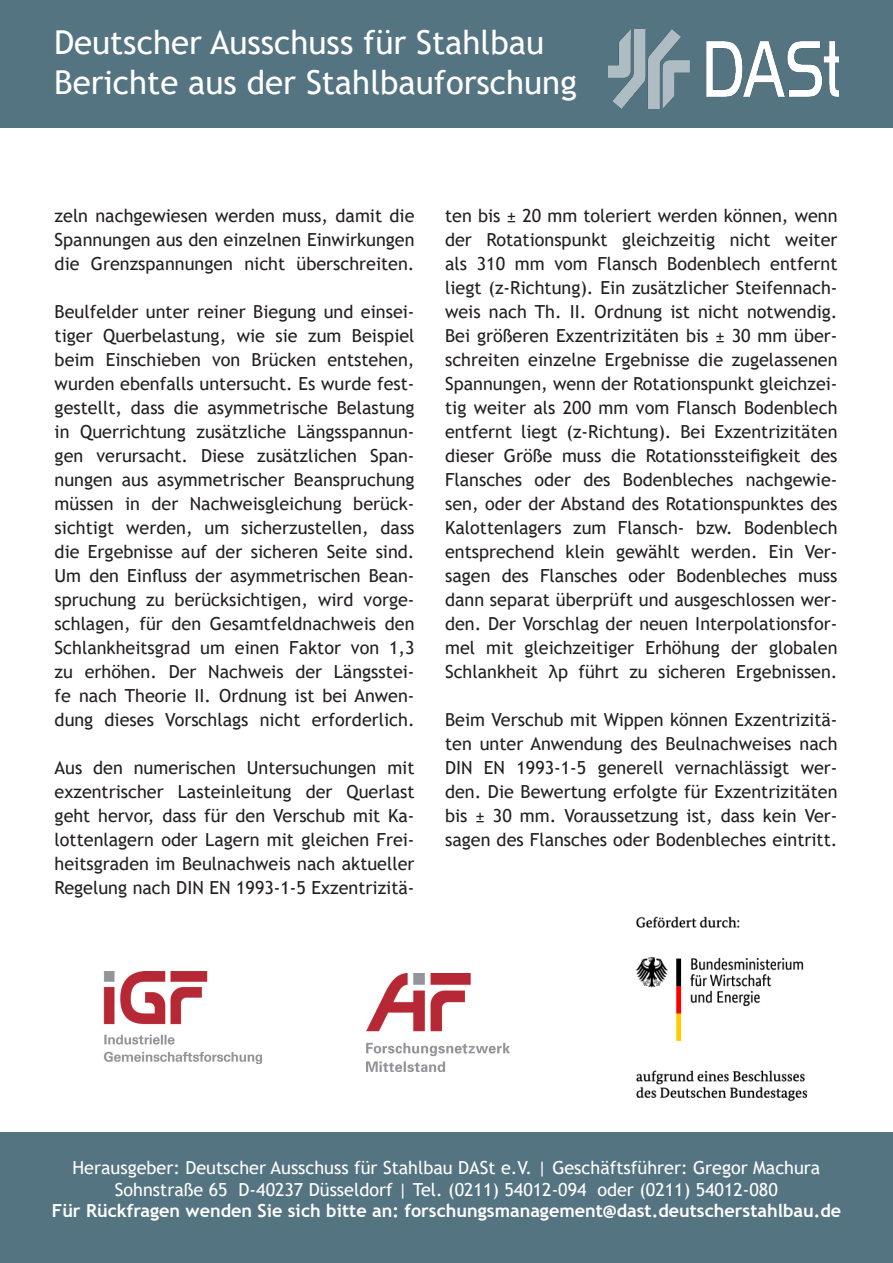
<style>
.page{position:relative;width:893px;height:1263px;background:#fff}
.page>*{position:absolute;margin:0;border:0;box-sizing:border-box;transform-origin:0 0}
.t1{font:33px/39.6px "Trebuchet MS";color:#fff}
.t2{font:18px/24px "Trebuchet MS";color:#231f20;text-align:justify}
.t3{font:18px/21.6px "Trebuchet MS";color:#fff;text-align:center}
.t4{font:700 18px "Trebuchet MS";color:#fff}
</style>
<div class="page">
<div style="left:0;top:0;width:893px;height:128px;background:#557482"></div>
<div style="left:0;top:1132px;width:893px;height:131px;background:#557482"></div>
<img style="left:608px;top:30px;width:231px;height:78px">
<img style="left:635px;top:916px;width:173px;height:186px">
<img style="left:366px;top:974px;width:144px;height:97px">
<img style="left:103px;top:971px;width:158px;height:92px">
<h1 class="t1" style="left:54px;top:22px;width:524px">Deutscher Ausschuss für Stahlbau<br>Berichte aus der Stahlbauforschung</h1>
<p class="t2" style="left:55px;top:203px;width:361px">zeln nachgewiesen werden muss, damit die Spannungen aus den einzelnen Einwirkungen die Grenzspannungen nicht überschreiten.</p>
<p class="t2" style="left:55px;top:299px;width:361px">Beulfelder unter reiner Biegung und einsei&shy;tiger Querbelastung, wie sie zum Beispiel beim Einschieben von Brücken entstehen, wurden ebenfalls untersucht. Es wurde fest&shy;gestellt, dass die asymmetrische Belastung in Querrichtung zusätzliche Längsspannun&shy;gen verursacht. Diese zusätzlichen Span&shy;nungen aus asymmetrischer Beanspruchung müssen in der Nachweisgleichung berück&shy;sichtigt werden, um sicherzustellen, dass die Ergebnisse auf der sicheren Seite sind.<br>Um den Einfluss der asymmetrischen Bean&shy;spruchung zu berücksichtigen, wird vorge&shy;schlagen, für den Gesamtfeldnachweis den Schlankheitsgrad um einen Faktor von 1,3 zu erhöhen. Der Nachweis der Längsstei&shy;fe nach Theorie II. Ordnung ist bei Anwen&shy;dung dieses Vorschlags nicht erforderlich.</p>
<p class="t2" style="left:55px;top:755px;width:361px">Aus den numerischen Untersuchungen mit exzentrischer Lasteinleitung der Querlast geht hervor, dass für den Verschub mit Ka&shy;lottenlagern oder Lagern mit gleichen Frei&shy;heitsgraden im Beulnachweis nach aktueller Regelung nach DIN EN 1993-1-5 Exzentrizitä-</p>
<p class="t2" style="left:445px;top:203px;width:394px">ten bis ± 20 mm toleriert werden können, wenn der Rotationspunkt gleichzeitig nicht weiter als 310 mm vom Flansch Bodenblech entfernt liegt (z-Richtung). Ein zusätzlicher Steifennach&shy;weis nach Th. II. Ordnung ist nicht notwendig.<br>Bei größeren Exzentrizitäten bis ± 30 mm über&shy;schreiten einzelne Ergebnisse die zugelassenen Spannungen, wenn der Rotationspunkt gleichzei&shy;tig weiter als 200 mm vom Flansch Bodenblech entfernt liegt (z-Richtung). Bei Exzentrizitäten dieser Größe muss die Rotationssteifigkeit des Flansches oder des Bodenbleches nachgewie&shy;sen, oder der Abstand des Rotationspunktes des Kalottenlagers zum Flansch- bzw. Bodenblech entsprechend klein gewählt werden. Ein Ver&shy;sagen des Flansches oder Bodenbleches muss dann separat überprüft und ausgeschlossen wer&shy;den. Der Vorschlag der neuen Interpolationsfor&shy;mel mit gleichzeitiger Erhöhung der globalen Schlankheit λp führt zu sicheren Ergebnissen.</p>
<p class="t2" style="left:445px;top:707px;width:394px">Beim Verschub mit Wippen können Exzentrizitä&shy;ten unter Anwendung des Beulnachweises nach DIN EN 1993-1-5 generell vernachlässigt wer&shy;den. Die Bewertung erfolgte für Exzentrizitäten bis ± 30 mm. Voraussetzung ist, dass kein Ver&shy;sagen des Flansches oder Bodenbleches eintritt.</p>
<p class="t3" style="left:73px;top:1156px;width:749px">Herausgeber: Deutscher Ausschuss für Stahlbau DASt e.V. | Geschäftsführer: Gregor Machura<br>Sohnstraße 65 D-40237 Düsseldorf | Tel. (0211) 54012-094 oder (0211) 54012-080</p>
<p class="t4" style="left:52px;top:1199px;width:791px">Für Rückfragen wenden Sie sich bitte an: forschungsmanagement@dast.deutscherstahlbau.de</p>
</div>
